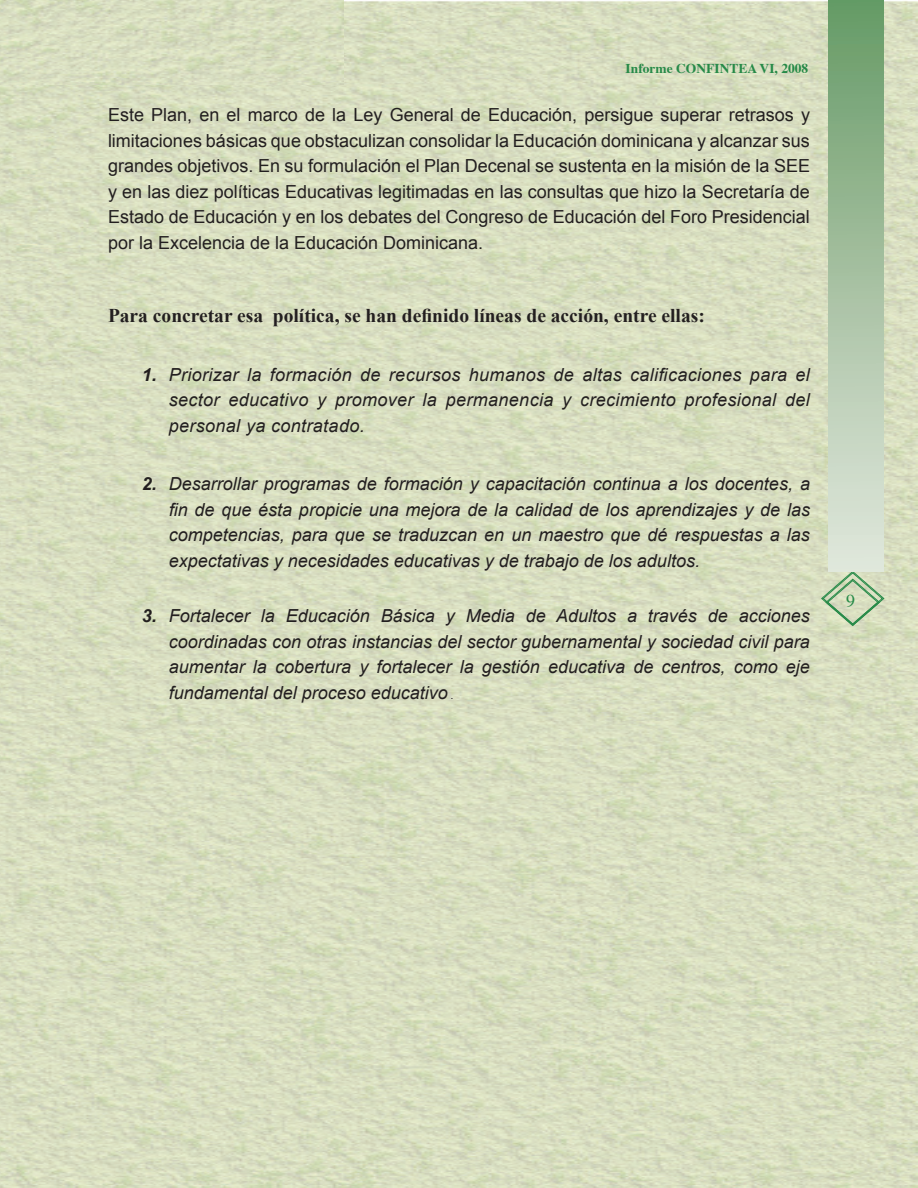
<style>
.page{position:relative;width:918px;height:1188px;background:#fff}
.page>*{position:absolute;margin:0;border:0;box-sizing:border-box;transform-origin:0 0}
.t1{font:700 19.5px "Times New Roman";color:#231f20}
.t2{font:italic 18px/25.5px "Arial";color:#231f20;text-align:justify}
.t3{font:18px/25.5px "Arial";color:#231f20;text-align:justify}
.t4{font:18px "Times";color:#268a48}
.t5{font:700 13.5px "Times";color:#268a48}
.s1{font-weight:700}
.s2{font-size:10.5px}
</style>
<div class="page">
<img style="left:0;top:0;width:918px;height:1188px">
<img style="left:0;top:0;width:344px;height:85px">
<svg style="left:821px;top:571px;width:64px;height:55px;background:#c3d4b2"></svg>
<div style="left:827px;top:580px;width:51px;height:44px;border:1px solid #268a48;border-radius:50%"></div>
<div style="left:828px;top:0;width:55px;height:571px;background:linear-gradient(to bottom,#689a66,#e4e8de)"></div>
<p class="t5" style="left:626px;top:55px;width:184px">Informe CONFINTEA VI, 2008</p>
<p class="t3" style="left:108px;top:102px;width:704px">Este Plan, en el marco de la Ley General de Educación, persigue superar retrasos y limitaciones básicas que obstaculizan consolidar la Educación dominicana y alcanzar sus grandes objetivos. En su formulación el Plan Decenal se sustenta en la misión de la SEE y en las diez políticas Educativas legitimadas en las consultas que hizo la Secretaría de Estado de Educación y en los debates del Congreso de Educación del Foro Presidencial por la Excelencia de la Educación Dominicana.</p>
<p class="t1" style="left:108px;top:304px;width:598px">Para concretar esa política, se han definido líneas de acción, entre ellas:</p>
<p class="t2" style="left:169px;top:362px;width:643px;text-indent:-27px"><span class="s1">1.</span> Priorizar la formación de recursos humanos de altas calificaciones para el sector educativo y promover la permanencia y crecimiento profesional del personal ya contratado.</p>
<p class="t2" style="left:169px;top:471px;width:643px;text-indent:-27px"><span class="s1">2.</span> Desarrollar programas de formación y capacitación continua a los docentes, a fin de que ésta propicie una mejora de la calidad de los aprendizajes y de las competencias, para que se traduzcan en un maestro que dé respuestas a las expectativas y necesidades educativas y de trabajo de los adultos.</p>
<p class="t2" style="left:169px;top:603px;width:643px;text-indent:-27px"><span class="s1">3.</span> Fortalecer la Educación Básica y Media de Adultos a través de acciones coordinadas con otras instancias del sector gubernamental y sociedad civil para aumentar la cobertura y fortalecer la gestión educativa de centros, como eje fundamental del proceso educativo <span class="s2">.</span></p>
<p class="t4" style="left:846px;top:584px;width:10px">9</p>
</div>
